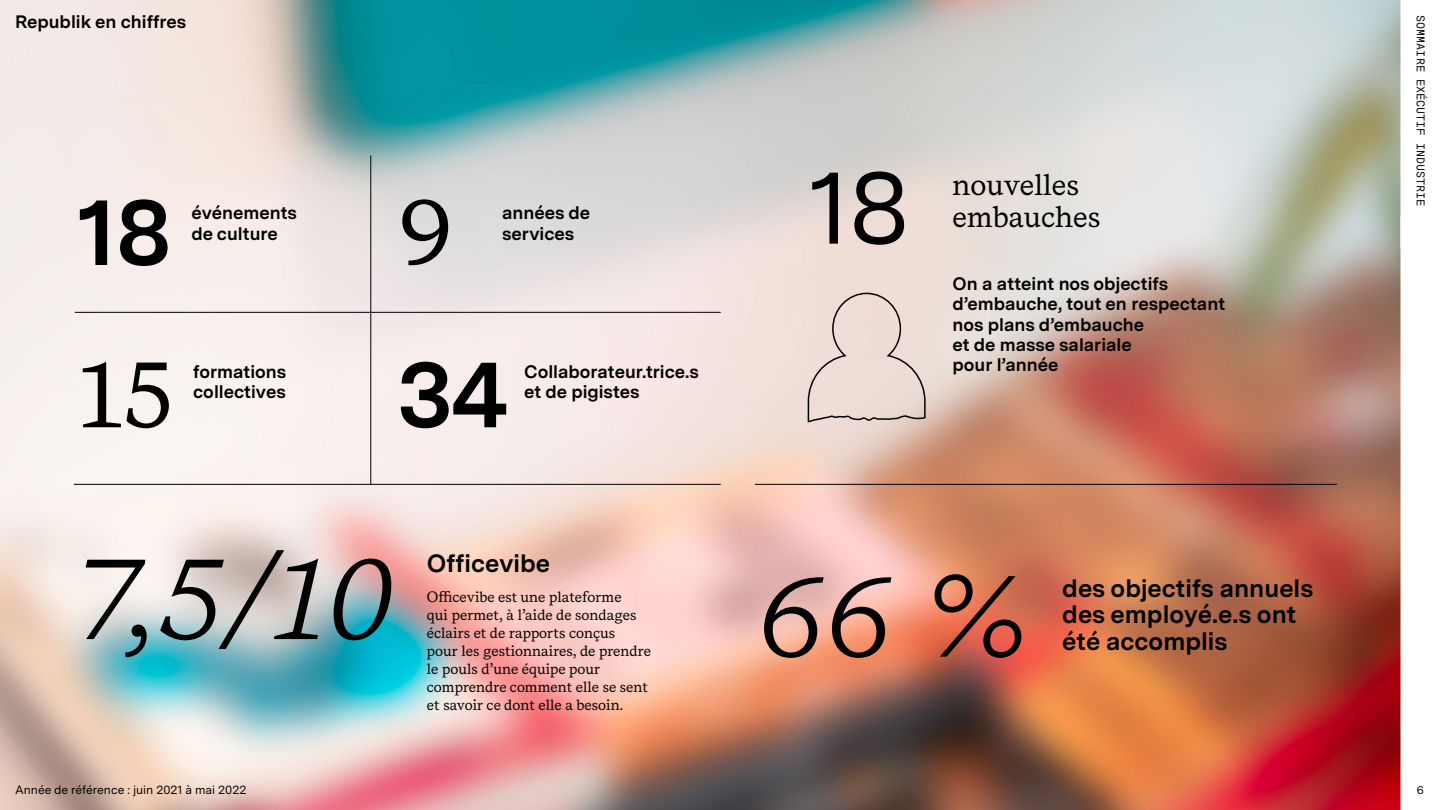
<style>
.page{position:relative;width:1440px;height:810px;background:#fff}
.page>*{position:absolute;margin:0;border:0;box-sizing:border-box;transform-origin:0 0}
.t1{font:italic 114.98px "Messina Serif";color:#000}
.t2{font:103.12px "Messina Sans";color:#000}
.t3{font:700 93.75px "Messina Sans";color:#000}
.t4{font:93.75px "Messina Serif";color:#000}
.t5{font:30px/32.2px "Messina Serif";color:#000}
.t6{font:700 24.9px/26.5px "Messina Sans";color:#000}
.t7{font:700 18px/20.2px "Messina Sans";color:#000}
.t8{font:15px/18px "Messina Serif";color:#000}
.t9{font:12px "Messina Sans";color:#000}
.t10{font:11.25px "Messina Sans Mono";color:#000}
</style>
<div class="page">
<img style="left:0;top:0;width:1401px;height:810px">
<hr style="left:370px;top:155px;width:1px;height:330px;background:#000">
<hr style="left:74px;top:484px;width:647px;height:1px;background:#000">
<hr style="left:75px;top:312px;width:646px;height:1px;background:#000">
<svg style="left:807px;top:292px;width:119px;height:131px"></svg>
<hr style="left:755px;top:484px;width:582px;height:1px;background:#000">
<p class="t7" style="left:15px;top:11px;width:173px">Republik en chiffres</p>
<h3 class="t3" style="left:77px;top:163px;width:96px">18</h3>
<p class="t7" style="left:191px;top:202px;width:107px">événements de culture</p>
<h3 class="t4" style="left:77px;top:329px;width:99px">15</h3>
<p class="t7" style="left:193px;top:361px;width:95px">formations collectives</p>
<h3 class="t4" style="left:397px;top:166px;width:58px">9</h3>
<p class="t7" style="left:502px;top:202px;width:90px">années de services</p>
<h3 class="t3" style="left:397px;top:326px;width:113px">34</h3>
<p class="t7" style="left:524px;top:361px;width:176px">Collaborateur.trice.s et de pigistes</p>
<h1 class="t1" style="left:74px;top:520px;width:322px">7,5/10</h1>
<p class="t9" style="left:15px;top:782px;width:233px">Année de référence : juin 2021 à mai 2022</p>
<h3 class="t6" style="left:427px;top:549px;width:125px">Officevibe</h3>
<p class="t8" style="left:427px;top:588px;width:226px">Officevibe est une plateforme<br>qui permet, à l’aide de sondages éclairs et de rapports conçus<br>pour les gestionnaires, de prendre le pouls d’une équipe pour comprendre comment elle se sent et savoir ce dont elle a besoin.</p>
<h2 class="t2" style="left:808px;top:135px;width:103px">18</h2>
<h3 class="t5" style="left:953px;top:168px;width:149px">nouvelles embauches</h3>
<p class="t7" style="left:953px;top:273px;width:274px">On a atteint nos objectifs d’embauche, tout en respectant nos plans d’embauche<br>et de masse salariale<br>pour l’année</p>
<h1 class="t1" style="left:757px;top:537px;width:273px">66 %</h1>
<h3 class="t6" style="left:1062px;top:574px;width:253px">des objectifs annuels des employé.e.s ont</h3>
<h3 class="t6" style="left:1062px;top:627px;width:167px">été accomplis</h3>
<p class="t10" style="left:1429px;top:15px;width:193px;rotate:90deg">SOMMAIRE EXÉCUTIF INDUSTRIE</p>
<p class="t10" style="left:1417px;top:782px;width:9px">6</p>
</div>
